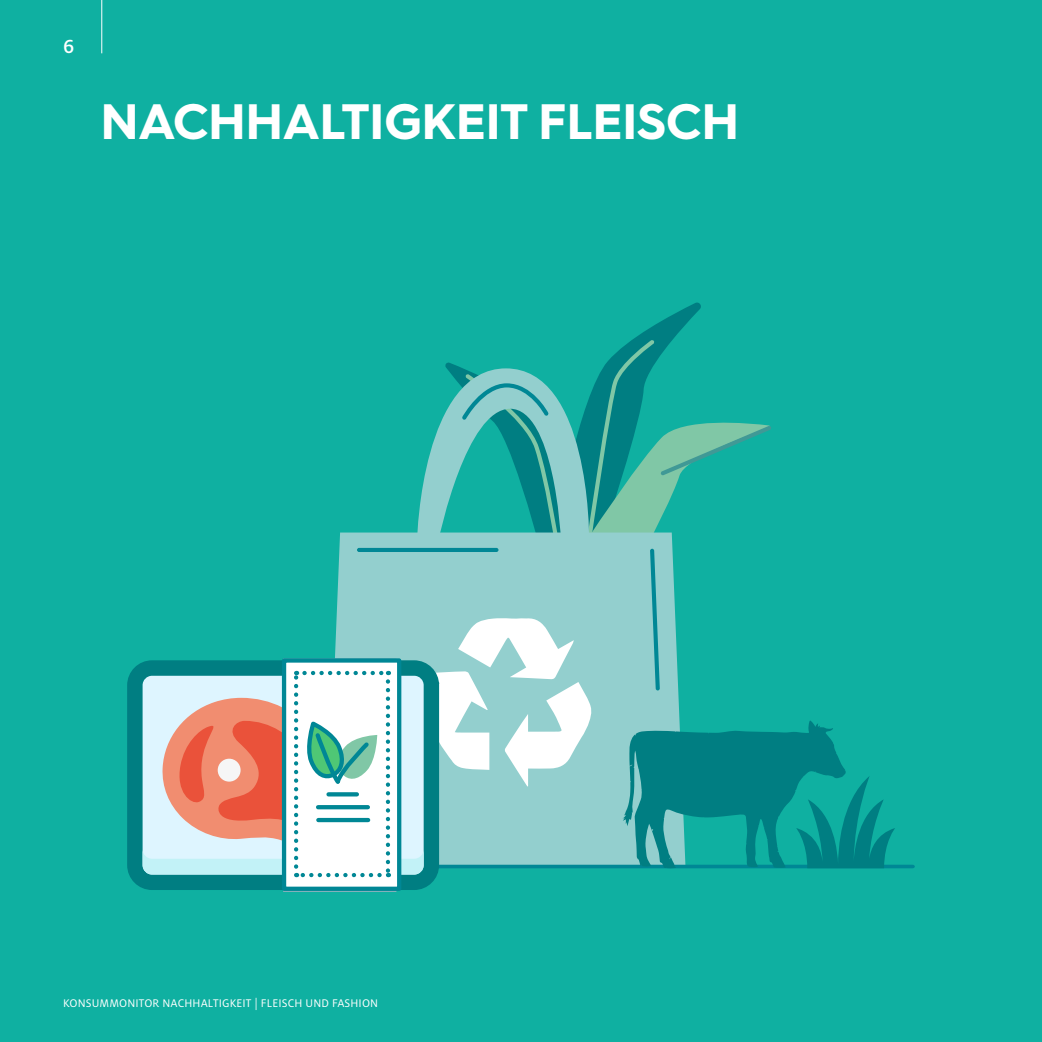
<style>
.page{position:relative;width:1042px;height:1042px;background:#0fb0a1}
.page>*{position:absolute;margin:0;border:0;box-sizing:border-box;transform-origin:0 0}
.t1{font:700 49.88px "Hurme Geometric Sans 3";color:#fff}
.t2{font:500 21px "Milo OT";color:#fff}
.t3{font:12.25px "Milo OT";letter-spacing:.01em;color:#fff}
</style>
<div class="page">
<div style="left:127px;top:660px;width:312px;height:230px;background:#007e82;border-radius:25px"></div>
<div style="left:282px;top:658px;width:119px;height:233px;background:#fff;border:4px solid #008795"></div>
<svg style="left:143px;top:302px;width:772px;height:575px"></svg>
<hr style="left:101px;top:0;width:1px;height:53px;background:#fff">
<h2 class="t2" style="left:63px;top:35px;width:13px">6</h2>
<h1 class="t1" style="left:101px;top:87px;width:639px">NACHHALTIGKEIT FLEISCH</h1>
<p class="t3" style="left:63px;top:996px;width:317px">KONSUMMONITOR NACHHALTIGKEIT | FLEISCH UND FASHION</p>
</div>
